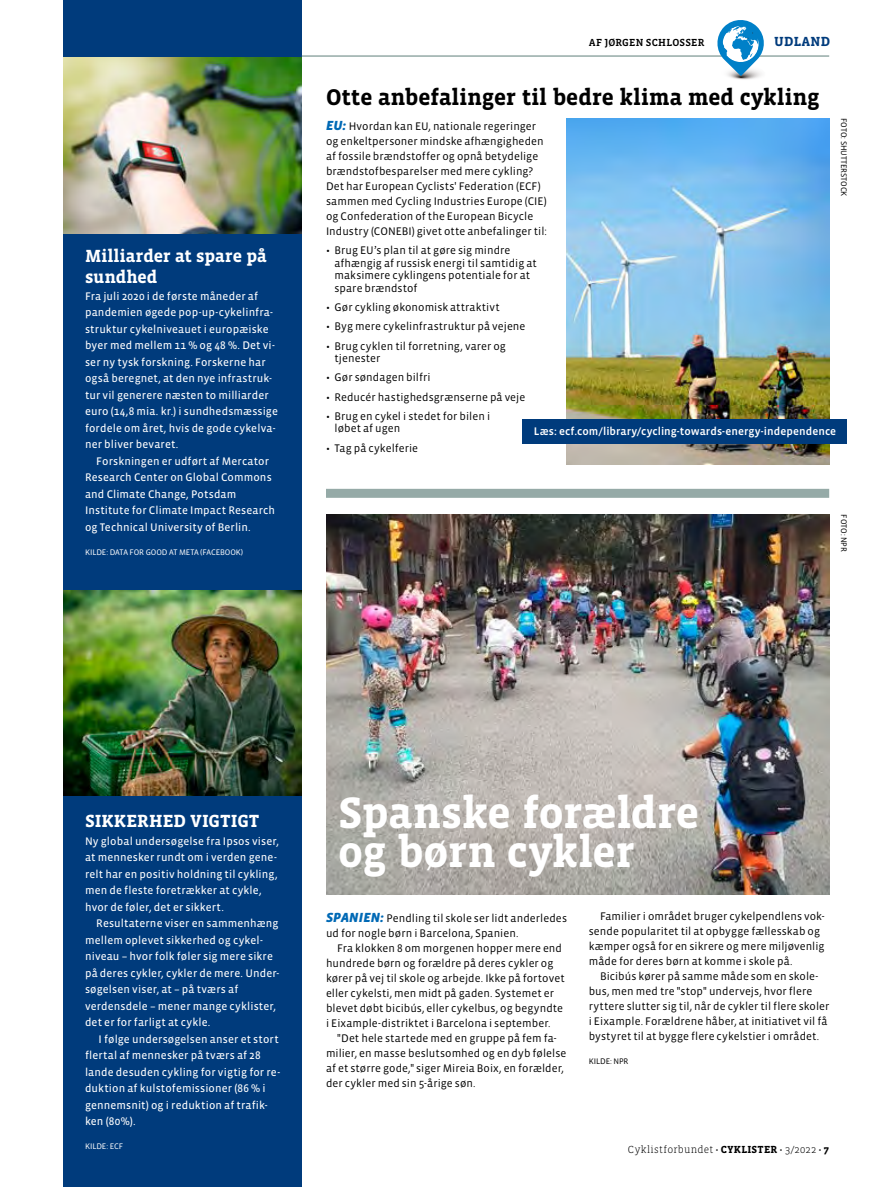
<style>
.page{position:relative;width:893px;height:1187px;background:#fff}
.page>*{position:absolute;margin:0;border:0;box-sizing:border-box;transform-origin:0 0}
.t1{font:700 45px/39px "Vista Slab OT";letter-spacing:-.01em;color:#fff}
.t2{font:700 23.25px "Vista Slab OT";letter-spacing:-.005em;color:#000}
.t3{font:700 18px/21px "Vista Slab OT";color:#fff}
.t4{font:700 13.5px "Vista Slab OT";letter-spacing:.03em;color:#003b7c}
.t5{font:11.25px/15px "Vista Sans OT";letter-spacing:.005em;color:#000}
.t6{font:11.25px/16.5px "Vista Sans OT";letter-spacing:.01em;color:#fff}
.t7{font:500 11.25px "Vista Sans OT";letter-spacing:.005em;color:#fff}
.t8{font:300 10.5px "Vista Slab OT";letter-spacing:.025em;color:#000}
.t9{font:500 10.5px "Vista Slab OT";letter-spacing:.015em;color:#000}
.t10{font:8.25px "Vista Sans OT";letter-spacing:-.01em;color:#fff}
.t11{font:8.25px "Vista Sans OT";letter-spacing:-.01em;color:#000}
.s1{font-weight:900;font-style:italic;font-size:13.5px;color:#0069b5}
.s2{font-weight:700}
</style>
<div class="page">
<div style="left:64px;top:0;width:238px;height:1186px;background:#003b7c"></div>
<img style="left:567px;top:118px;width:262px;height:347px">
<img style="left:326px;top:514px;width:503px;height:379px">
<img style="left:63px;top:57px;width:239px;height:177px">
<hr style="left:302px;top:55px;width:527px;height:2px;background:#95aaa7">
<svg style="left:717px;top:20px;width:48px;height:60px"></svg>
<div style="left:326px;top:489px;width:503px;height:9px;background:#95aaa7"></div>
<div style="left:523px;top:419px;width:324px;height:24px;background:#003b7c"></div>
<img style="left:64px;top:590px;width:238px;height:205px">
<h3 class="t3" style="left:85px;top:246px;width:183px">Milliarder at spare på sundhed</h3>
<p class="t6" style="left:85px;top:288px;width:194px">Fra juli 2020 i de første måneder af pandemien øgede pop-up-cykelinfra&shy;struktur cykelniveauet i europæiske byer med mellem 11 % og 48 %. Det vi&shy;ser ny tysk forskning. Forskerne har også beregnet, at den nye infrastruk&shy;tur vil generere næsten to milliarder euro (14,8 mia. kr.) i sundhedsmæssige fordele om året, hvis de gode cykelva&shy;ner bliver bevaret.</p>
<p class="t6" style="left:85px;top:453px;width:192px;text-indent:11px">Forskningen er udført af Mercator Research Center on Global Commons and Climate Change, Potsdam Institute for Climate Impact Research og Technical University of Berlin.</p>
<p class="t10" style="left:85px;top:548px;width:160px">KILDE: DATA FOR GOOD AT META (FACEBOOK)</p>
<p class="t9" style="left:589px;top:37px;width:117px">AF JØRGEN SCHLOSSER</p>
<p class="t4" style="left:774px;top:34px;width:57px">UDLAND</p>
<h2 class="t2" style="left:326px;top:85px;width:495px">Otte anbefalinger til bedre klima med cykling</h2>
<p class="t11" style="left:848px;top:118px;width:80px;rotate:90deg">FOTO: SHUTTERSTOCK</p>
<p class="t5" style="left:326px;top:118px;width:222px"><span class="s1">EU:</span> Hvordan kan EU, nationale regeringer og enkeltpersoner mindske afhængigheden af fossile brændstoffer og opnå betydelige brændstofbesparelser med mere cykling?<br>Det har European Cyclists' Federation (ECF) sammen med Cycling Industries Europe (CIE) og Confederation of the European Bicycle Industry (CONEBI) givet otte anbefalinger til:</p>
<p class="t5" style="left:334px;top:244px;width:204px;line-height:12.8px;text-indent:-9px">• Brug EU’s plan til at gøre sig mindre afhængig af russisk energi til samtidig at maksimere cyklingens potentiale for at spare brændstof</p>
<p class="t5" style="left:326px;top:300px;width:175px">• Gør cykling økonomisk attraktivt</p>
<p class="t5" style="left:326px;top:319px;width:201px">• Byg mere cykelinfrastruktur på vejene</p>
<p class="t5" style="left:334px;top:339px;width:173px;line-height:12.8px;text-indent:-9px">• Brug cyklen til forretning, varer og tjenester</p>
<p class="t5" style="left:326px;top:370px;width:106px">• Gør søndagen bilfri</p>
<p class="t5" style="left:326px;top:389px;width:201px">• Reducér hastighedsgrænserne på veje</p>
<p class="t5" style="left:334px;top:410px;width:157px;line-height:12.8px;text-indent:-9px">• Brug en cykel i stedet for bilen i løbet af ugen</p>
<p class="t5" style="left:326px;top:440px;width:94px">• Tag på cykelferie</p>
<p class="t7" style="left:534px;top:426px;width:304px">Læs: ecf.com/library/cycling-towards-energy-independence</p>
<p class="t11" style="left:848px;top:514px;width:39px;rotate:90deg">FOTO: NPR</p>
<h3 class="t3" style="left:85px;top:810px;width:176px">SIKKERHED VIGTIGT</h3>
<p class="t6" style="left:85px;top:832px;width:195px">Ny global undersøgelse fra Ipsos viser, at mennesker rundt om i verden gene&shy;relt har en positiv holdning til cykling, men de fleste foretrækker at cykle, hvor de føler, det er sikkert.</p>
<p class="t6" style="left:85px;top:915px;width:195px;text-indent:11px">Resultaterne viser en sammenhæng mellem oplevet sikkerhed og cykel&shy;niveau – hvor folk føler sig mere sikre på deres cykler, cykler de mere. Under&shy;søgelsen viser, at – på tværs af verdensdele – mener mange cyklister, det er for farligt at cykle.</p>
<p class="t6" style="left:85px;top:1030px;width:197px;text-indent:13px">I følge undersøgelsen anser et stort flertal af mennesker på tværs af 28 lande desuden cykling for vigtig for re&shy;duktion af kulstofemissioner (86 % i gennemsnit) og i reduktion af trafik&shy;ken (80%).</p>
<p class="t10" style="left:85px;top:1142px;width:40px">KILDE: ECF</p>
<h1 class="t1" style="left:338px;top:793px;width:363px">Spanske forældre og børn cykler</h1>
<p class="t5" style="left:326px;top:910px;width:243px"><span class="s1">SPANIEN:</span> Pendling til skole ser lidt anderledes ud for nogle børn i Barcelona, Spanien.</p>
<p class="t5" style="left:326px;top:940px;width:240px;text-indent:11px">Fra klokken 8 om morgenen hopper mere end hundrede børn og forældre på deres cykler og kører på vej til skole og arbejde. Ikke på fortovet eller cykelsti, men midt på gaden. Systemet er blevet døbt bicibús, eller cykelbus, og begyndte i Eixample-distriktet i Barcelona i september.</p>
<p class="t5" style="left:326px;top:1030px;width:242px;text-indent:11px">"Det hele startede med en gruppe på fem fa&shy;milier, en masse beslutsomhed og en dyb følelse af et større gode," siger Mireia Boix, en forælder, der cykler med sin 5-årige søn.</p>
<p class="t5" style="left:589px;top:908px;width:237px;text-indent:11px">Familier i området bruger cykelpendlens vok&shy;sende popularitet til at opbygge fællesskab og kæmper også for en sikrere og mere miljøvenlig måde for deres børn at komme i skole på.</p>
<p class="t5" style="left:589px;top:968px;width:242px;text-indent:11px">Bicibús kører på samme måde som en skole&shy;bus, men med tre "stop" undervejs, hvor flere ryttere slutter sig til, når de cykler til flere skoler i Eixample. Forældrene håber, at initiativet vil få bystyret til at bygge flere cykelstier i området.</p>
<p class="t11" style="left:589px;top:1057px;width:41px">KILDE: NPR</p>
<p class="t8" style="left:628px;top:1143px;width:203px">Cyklistforbundet <span class="s2">· CYKLISTER ·</span> 3/2022 <span class="s2">· 7</span></p>
</div>
